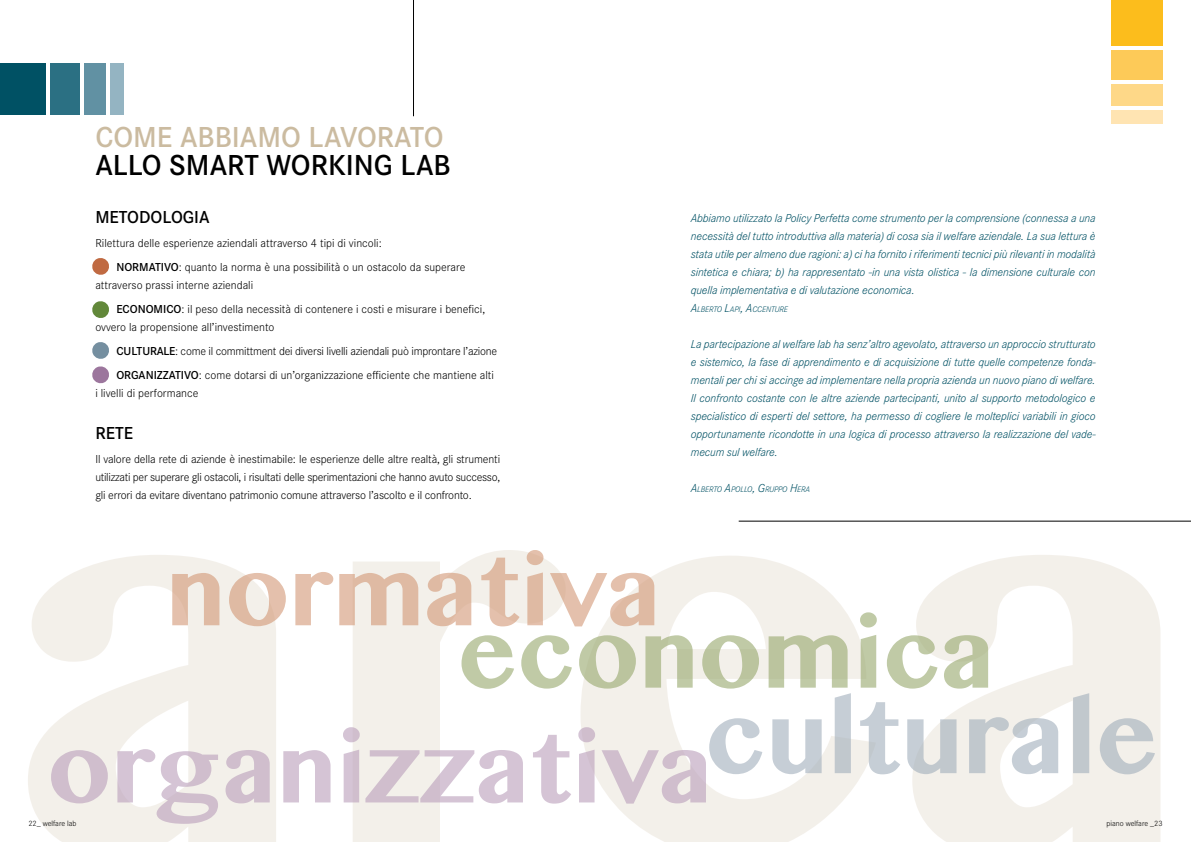
<style>
.page{position:relative;width:1191px;height:842px;background:#fff}
.page>*{position:absolute;margin:0;border:0;box-sizing:border-box;transform-origin:0 0}
.t1{font:600 30px "Corporate S";color:#cbbba0}
.t2{font:600 30px "Corporate S";color:#000}
.t3{font:600 18px "Corporate S";color:#000}
.t4{font:italic 300 12px/18px "Corporate S";letter-spacing:-.01em;color:#005164;text-align:justify}
.t5{font:300 12px/18px "Corporate S";color:#000}
.t6{font:300 12px "Corporate S";letter-spacing:-.02em;color:#000}
.t7{font:600 12px "Corporate S";color:#000}
.t8{font:italic 300 8.4px "Corporate S";letter-spacing:-.015em;color:#005164}
.t9{font:300 8px "Corporate S";color:#000}
.s1{font-size:12px}
</style>
<div class="page">
<svg style="left:28px;top:555px;width:1132px;height:287px;fill:#f3f0ea"></svg>
<hr style="left:413px;top:0;width:1px;height:116px;background:#000">
<svg style="left:51px;top:727px;width:655px;height:97px"></svg>
<svg style="left:709px;top:693px;width:446px;height:81px"></svg>
<svg style="left:461px;top:612px;width:527px;height:77px"></svg>
<svg style="left:172px;top:550px;width:482px;height:76px"></svg>
<hr style="left:738px;top:521px;width:453px;height:1px;background:#000">
<svg style="left:92px;top:258px;width:17px;height:17px"></svg>
<svg style="left:92px;top:301px;width:17px;height:17px"></svg>
<svg style="left:92px;top:342px;width:17px;height:42px"></svg>
<div style="left:1111px;top:0;width:51px;height:46px;background:#fcbd1c"></div>
<div style="left:1111px;top:50px;width:51px;height:29px;background:#fdca58"></div>
<div style="left:1111px;top:85px;width:51px;height:21px;background:#fed888"></div>
<div style="left:1111px;top:110px;width:51px;height:14px;background:#ffe4b2"></div>
<div style="left:0;top:64px;width:46px;height:51px;background:#005164"></div>
<div style="left:50px;top:64px;width:29px;height:51px;background:#2b7083"></div>
<div style="left:85px;top:64px;width:21px;height:51px;background:#6191a3"></div>
<div style="left:110px;top:64px;width:14px;height:51px;background:#94b4c2"></div>
<h1 class="t1" style="left:95px;top:120px;width:350px">COME ABBIAMO LAVORATO</h1>
<h1 class="t2" style="left:95px;top:148px;width:357px">ALLO SMART WORKING LAB</h1>
<h2 class="t3" style="left:95px;top:207px;width:116px">METODOLOGIA</h2>
<p class="t5" style="left:95px;top:234px;width:288px">Rilettura delle esperienze aziendali attraverso 4 tipi di vincoli:</p>
<p class="t7" style="left:116px;top:260px;width:8px">NORMATIVO</p>
<p class="t5" style="left:95px;top:258px;width:372px;text-indent:83px">: quanto la norma è una possibilità o un ostacolo da superare attraverso prassi interne aziendali</p>
<p class="t7" style="left:116px;top:302px;width:9px">ECONOMICO</p>
<p class="t5" style="left:95px;top:300px;width:391px;text-indent:86px">: il peso della necessità di contenere i costi e misurare i benefici, ovvero la propensione all’investimento</p>
<p class="t7" style="left:116px;top:344px;width:8px">CULTURALE</p>
<p class="t6" style="left:175px;top:344px;width:323px">: come il committment dei diversi livelli aziendali può improntare l’azione</p>
<p class="t7" style="left:116px;top:368px;width:8px">ORGANIZZATIVO</p>
<p class="t5" style="left:199px;top:366px;width:297px">: come dotarsi di un’organizzazione efficiente che mantiene alti</p>
<p class="t5" style="left:95px;top:384px;width:105px">i livelli di performance</p>
<h2 class="t3" style="left:95px;top:423px;width:39px">RETE</h2>
<p class="t5" style="left:95px;top:450px;width:406px;text-align:justify">Il valore della rete di aziende è inestimabile: le esperienze delle altre realtà, gli strumenti utilizzati per superare gli ostacoli, i risultati delle sperimentazioni che hanno avuto successo, gli errori da evitare diventano patrimonio comune attraverso l’ascolto e il confronto.</p>
<p class="t4" style="left:691px;top:209px;width:406px">Abbiamo utilizzato la Policy Perfetta come strumento per la comprensione (connessa a una necessità del tutto introduttiva alla materia) di cosa sia il welfare aziendale. La sua lettura è stata utile per almeno due ragioni: a) ci ha fornito i riferimenti tecnici più rilevanti in modalità sintetica e chiara; b) ha rappresentato -in una vista olistica - la dimensione culturale con quella implementativa e di valutazione economica.</p>
<p class="t8" style="left:691px;top:305px;width:99px"><span class="s1">A</span>LBERTO <span class="s1">L</span> API<span class="s1">, A</span>CCENTURE</p>
<p class="t4" style="left:691px;top:335px;width:406px">La partecipazione al welfare lab ha senz’altro agevolato, attraverso un approccio strutturato e sistemico, la fase di apprendimento e di acquisizione di tutte quelle competenze fonda&shy;mentali per chi si accinge ad implementare nella propria azienda un nuovo piano di welfare.<br>Il confronto costante con le altre aziende partecipanti, unito al supporto metodologico e specialistico di esperti del settore, ha permesso di cogliere le molteplici variabili in gioco opportunamente ricondotte in una logica di processo attraverso la realizzazione del vade&shy;mecum sul welfare.</p>
<p class="t8" style="left:691px;top:485px;width:120px"><span class="s1">A</span>LBERTO <span class="s1">A</span>POLLO<span class="s1">, G</span>RUPPO <span class="s1">H</span>ERA</p>
<p class="t9" style="left:28px;top:819px;width:50px">22_ welfare lab</p>
<p class="t9" style="left:1106px;top:819px;width:58px">piano welfare _23</p>
</div>
